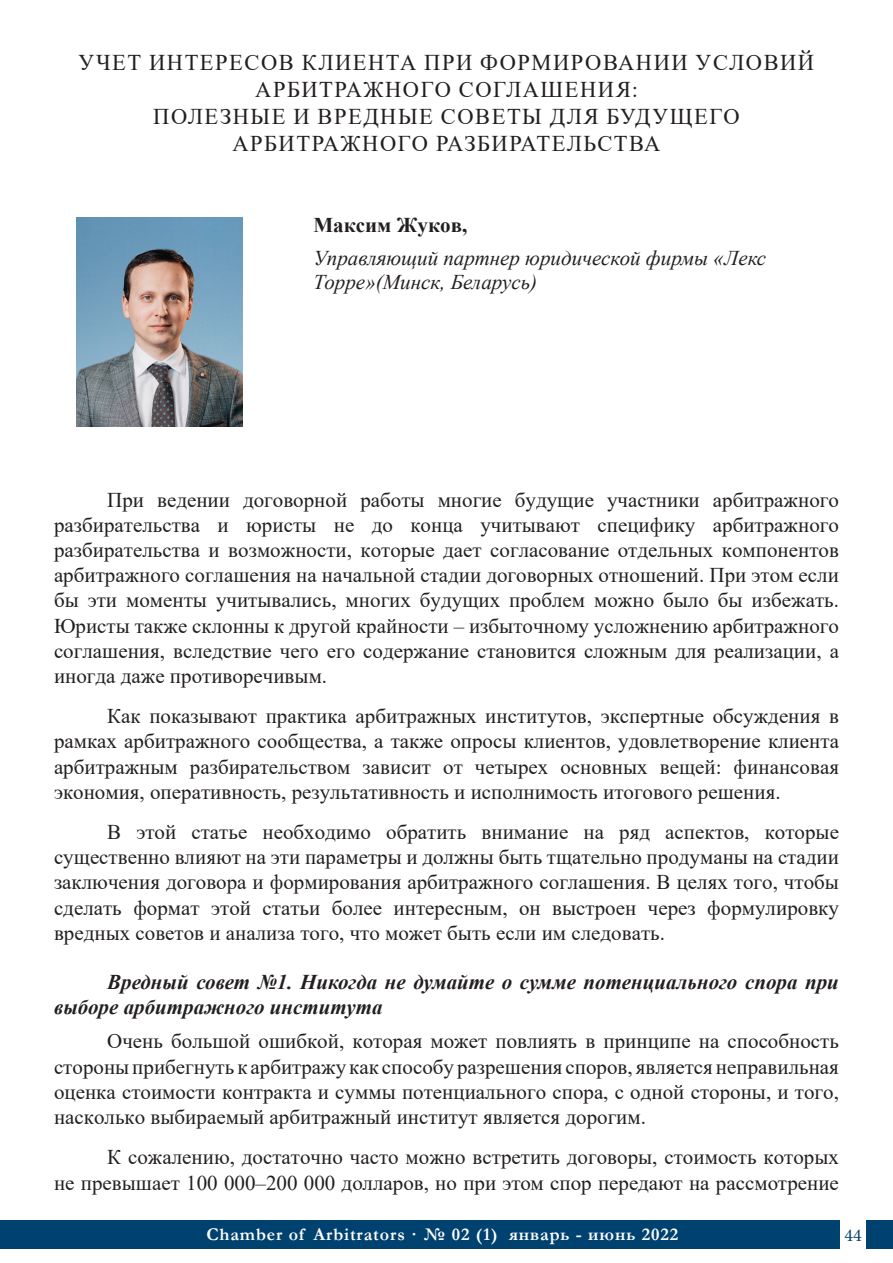
<style>
.page{position:relative;width:893px;height:1263px;background:#fff}
.page>*{position:absolute;margin:0;border:0;box-sizing:border-box;transform-origin:0 0}
.Заголовок_1_wrd_5{font:22.5px/27px "Times New Roman";letter-spacing:.07em;color:#231f20;text-align:center}
.Обычный_1_wrd_5{font:21px/25.2px "Times New Roman";color:#231f20;text-align:justify}
.подзаголовок_1_wrd_5{font:italic 700 21px/25.2px "Times New Roman";color:#231f20}
.Normal_wrd_8{font:italic 21px/24.2px "Times New Roman";color:#231f20}
.Normal_wrd_8-2{font:700 21px "Times New Roman";color:#231f20}
.t1{font:700 18px "Garamond";letter-spacing:.05em;color:#fff}
.t2{font:18px "Minion Pro";color:#00426f}
</style>
<div class="page">
<div style="left:0;top:1220px;width:840px;height:28px;background:#00426f"></div>
<div style="left:866px;top:1220px;width:27px;height:29px;background:#00426f"></div>
<img style="left:76px;top:218px;width:166px;height:208px">
<p class="Заголовок_1_wrd_5" style="left:79px;top:48px;width:737px">УЧЕТ ИНТЕРЕСОВ КЛИЕНТА ПРИ ФОРМИРОВАНИИ УСЛОВИЙ АРБИТРАЖНОГО СОГЛАШЕНИЯ:<br>ПОЛЕЗНЫЕ И ВРЕДНЫЕ СОВЕТЫ ДЛЯ БУДУЩЕГО АРБИТРАЖНОГО РАЗБИРАТЕЛЬСТВА</p>
<p class="Normal_wrd_8-2" style="left:313px;top:210px;width:155px">Максим Жуков,</p>
<p class="Normal_wrd_8" style="left:313px;top:246px;width:454px">Управляющий партнер юридической фирмы «Лекс<br>Торре»(Минск, Беларусь)</p>
<p class="Обычный_1_wrd_5" style="left:54px;top:486px;width:786px;text-indent:53px">При ведении договорной работы многие будущие участники арбитражного разбирательства и юристы не до конца учитывают специфику арбитражного разбирательства и возможности, которые дает согласование отдельных компонентов арбитражного соглашения на начальной стадии договорных отношений. При этом если бы эти моменты учитывались, многих будущих проблем можно было бы избежать.<br>Юристы также склонны к другой крайности – избыточному усложнению арбитражного соглашения, вследствие чего его содержание становится сложным для реализации, а иногда даже противоречивым.</p>
<p class="Обычный_1_wrd_5" style="left:54px;top:703px;width:786px;text-indent:53px">Как показывают практика арбитражных институтов, экспертные обсуждения в рамках арбитражного сообщества, а также опросы клиентов, удовлетворение клиента арбитражным разбирательством зависит от четырех основных вещей: финансовая экономия, оперативность, результативность и исполнимость итогового решения.</p>
<p class="Обычный_1_wrd_5" style="left:54px;top:819px;width:786px;text-indent:53px">В этой статье необходимо обратить внимание на ряд аспектов, которые существенно влияют на эти параметры и должны быть тщательно продуманы на стадии заключения договора и формирования арбитражного соглашения. В целях того, чтобы сделать формат этой статьи более интересным, он выстроен через формулировку вредных советов и анализа того, что может быть если им следовать.</p>
<p class="подзаголовок_1_wrd_5" style="left:54px;top:969px;width:786px;text-indent:53px">Вредный совет №1. Никогда не думайте о сумме потенциального спора при выборе арбитражного института</p>
<p class="Обычный_1_wrd_5" style="left:54px;top:1028px;width:786px;text-indent:53px">Очень большой ошибкой, которая может повлиять в принципе на способность стороны прибегнуть к арбитражу как способу разрешения споров, является неправильная оценка стоимости контракта и суммы потенциального спора, с одной стороны, и того, насколько выбираемый арбитражный институт является дорогим.</p>
<p class="Обычный_1_wrd_5" style="left:54px;top:1144px;width:786px;text-align:right">К сожалению, достаточно часто можно встретить договоры, стоимость которых<br>не превышает 100 000–200 000 долларов, но при этом спор передают на рассмотрение</p>
<p class="t1" style="left:206px;top:1222px;width:473px">Chamber of Arbitrators · № 02 (1) январь - июнь 2022</p>
<p class="t2" style="left:844px;top:1223px;width:19px">44</p>
</div>
